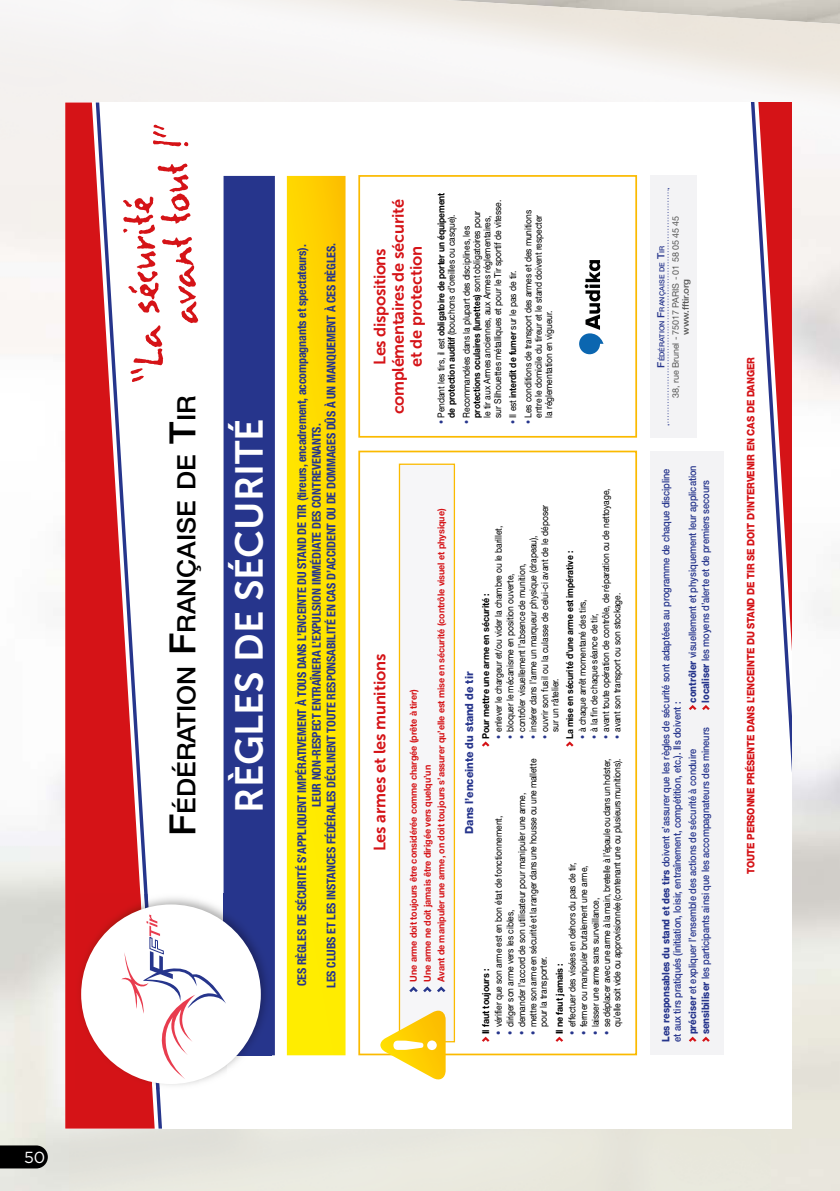
<style>
.page{position:relative;width:840px;height:1191px;background:#fff}
.page>*{position:absolute;margin:0;border:0;box-sizing:border-box;transform-origin:0 0}
.t1{font:58.8px "Lettres Eclatees";color:#d51317;scale:.9 1}
.t2{font:700 58.4px "Helvetica Rounded LT";color:#fff}
.t3{font:38.8px "Museo Sans 700";color:#fff}
.t4{font:500 25.4px "Helvetica Neue LT";color:#000;scale:1.04 1}
.t5{font:16.4px/18px "Museo Sans 700";letter-spacing:-.01em;color:#d51317;text-align:center}
.t6{font:16px "Gotham";color:#fff}
.t7{font:700 condensed 12px/14.6px "Helvetica Neue LT";letter-spacing:-.01em;color:#26358c;text-align:center}
.t8{font:800 11.2px "Helvetica Neue LT";letter-spacing:-.01em;color:#26358c;scale:.95 1}
.t9{font:500 10.4px/11.2px "Helvetica Neue LT";letter-spacing:-.01em;color:#26358c;scale:.9 1}
.t10{font:800 10.4px "Helvetica Neue LT";letter-spacing:-.015em;color:#d51317;scale:.9 1}
.t11{font:9.4px/10.4px "Helvetica Neue LT";letter-spacing:-.01em;color:#000;scale:.9 1}
.t12{font:700 9.4px/13.8px "Helvetica Neue LT";letter-spacing:-.01em;color:#d51317;scale:.95 1}
.t13{font:700 9.4px/10.4px "Helvetica Neue LT";letter-spacing:-.01em;color:#000;scale:.9 1}
.t14{font:700 9.4px "Helvetica Neue LT";letter-spacing:-.01em;color:#000;scale:.95 1}
.t15{font:9px "Helvetica Neue LT";letter-spacing:-.01em;color:#575756}
.t16{font:500 9px "Helvetica Neue LT";letter-spacing:-.01em;color:#575756;scale:1.1 1}
.t17{font:500 7px "Helvetica Neue LT";color:#26358c;scale:1.04 1}
.s1{font-size:36.2px}
.s2{font-weight:400;font-size:9px;color:#26358c}
.s3{font-weight:400}
.s4{font-size:9px;color:#26358c}
.s5{font-weight:700}
.s6{color:#26358c}
.s7{font-size:10px}
.s8{font-weight:800}
</style>
<div class="page">
<img style="left:0;top:0;width:839px;height:139px">
<img style="left:770px;top:139px;width:69px;height:1052px">
<svg style="left:0;top:1145px;width:48px;height:23px"></svg>
<div style="left:65px;top:102px;width:725px;height:1026px;background:#fff"></div>
<svg style="left:65px;top:102px;width:90px;height:1026px;fill:#d51317"></svg>
<div style="left:649px;top:451px;width:73px;height:603px;background:#f3f3f5"></div>
<svg style="left:287px;top:176px;width:58px;height:879px;background:#fee100"></svg>
<div style="left:649px;top:175px;width:47px;height:262px;background:#f3f3f5"></div>
<div style="left:223px;top:176px;width:52px;height:879px;background:#26358c"></div>
<img style="left:159px;top:897px;width:68px;height:192px">
<img style="left:227px;top:1055px;width:44px;height:13px">
<img style="left:152px;top:893px;width:7px;height:196px">
<img style="left:75px;top:893px;width:77px;height:196px">
<img style="left:223px;top:893px;width:48px;height:162px">
<div style="left:81px;top:904px;width:180px;height:180px;background:#fff;border-radius:50%"></div>
<svg style="left:121px;top:914px;width:105px;height:165px"></svg>
<div style="left:358px;top:450px;width:278px;height:605px;border:2px solid #fbba00"></div>
<div style="left:358px;top:175px;width:278px;height:262px;border:2px solid #fbba00"></div>
<svg style="left:751px;top:102px;width:39px;height:637px"></svg>
<svg style="left:689px;top:1036px;width:20px;height:5px"></svg>
<svg style="left:689px;top:705px;width:20px;height:5px"></svg>
<div style="left:399px;top:464px;width:55px;height:577px;background:#f6f6f8"></div>
<svg style="left:409px;top:986px;width:8px;height:6px"></svg>
<svg style="left:423px;top:986px;width:22px;height:6px"></svg>
<div style="left:398px;top:463px;width:57px;height:579px;border:1px solid #fbba00"></div>
<svg style="left:380px;top:1010px;width:65px;height:70px"></svg>
<svg style="left:667px;top:188px;width:1px;height:237px"></svg>
<svg style="left:482px;top:1036px;width:7px;height:5px"></svg>
<svg style="left:555px;top:1036px;width:8px;height:5px"></svg>
<svg style="left:482px;top:741px;width:7px;height:5px"></svg>
<svg style="left:566px;top:741px;width:7px;height:5px"></svg>
<svg style="left:579px;top:260px;width:24px;height:94px"></svg>
<h3 class="t6" style="left:24px;top:1146px;width:23px">50</h3>
<h1 class="t1" style="left:155px;top:327px;width:225px;rotate:-94deg">avant tout !”</h1>
<h1 class="t1" style="left:121px;top:385px;width:209px;rotate:-94deg">“La sécurité</h1>
<h3 class="t4" style="left:171px;top:836px;width:425px;rotate:-90deg"><span class="s1">F</span>ÉDÉRATION <span class="s1">F</span>RANÇAISE DE <span class="s1">T</span>IR</h3>
<h3 class="t3" style="left:227px;top:813px;width:396px;rotate:-90deg">RÈGLES DE SÉCURITÉ</h3>
<p class="t7" style="left:294px;top:987px;width:746px;rotate:-90deg">CES RÈGLES DE SÉCURITÉ S’APPLIQUENT IMPÉRATIVEMENT À TOUS DANS L’ENCEINTE DU STAND DE TIR (tireurs, encadrement, accompagnants et spectateurs).<br>LEUR NON-RESPECT ENTRAÎNERA L’EXPULSION IMMÉDIATE DES CONTREVENANTS.<br>LES CLUBS ET LES INSTANCES FÉDÉRALES DÉCLINENT TOUTE RESPONSABILITÉ EN CAS D’ACCIDENT OU DE DOMMAGES DÛS À UN MANQUEMENT À CES RÈGLES.</p>
<h3 class="t5" style="left:370px;top:414px;width:217px;rotate:-90deg">Les dispositions complémentaires de sécurité et de protection</h3>
<p class="t13" style="left:435px;top:418px;width:252px;text-indent:-6px;rotate:-90deg"><span class="s2">•</span> <span class="s3">Pendant les tirs, il est</span> obligatoire de porter un équipement de protection auditif <span class="s3">(bouchons d’oreilles ou casque).</span></p>
<p class="t11" style="left:461px;top:418px;width:243px;text-indent:-6px;rotate:-90deg"><span class="s4">•</span> Recommandées dans la plupart des disciplines, les <span class="s5">protections oculaires (lunettes)</span> sont obligatoires pour<br>le tir aux Armes anciennes, aux Armes réglementaires,<br>sur Silhouettes métalliques et pour le Tir sportif de vitesse.</p>
<p class="t11" style="left:522px;top:418px;width:232px;text-indent:-6px;rotate:-90deg"><span class="s4">•</span> Les conditions de transport des armes et des munitions entre le domicile du tireur et le stand doivent respecter la réglementation en vigueur.</p>
<p class="t11" style="left:507px;top:424px;width:172px;rotate:-90deg"><span class="s4">•</span> Il est <span class="s5">interdit de fumer</span> sur le pas de tir.</p>
<h3 class="t5" style="left:370px;top:851px;width:199px;rotate:-90deg">Les armes et les munitions</h3>
<p class="t12" style="left:406px;top:981px;width:499px;rotate:-90deg">Une arme doit toujours être considérée comme chargée (prête à tirer)<br>Une arme ne doit jamais être dirigée vers quelqu’un<br>Avant de manipuler une arme, on doit toujours s’assurer qu’elle est mise en sécurité (contrôle visuel et physique)</p>
<h2 class="t2" style="left:380px;top:1054px;width:20px;rotate:-90deg">!</h2>
<p class="t8" style="left:462px;top:833px;width:172px;rotate:-90deg">Dans l’enceinte du stand de tir</p>
<p class="t11" style="left:600px;top:739px;width:280px;rotate:-90deg"><span class="s4">•</span> avant toute opération de contrôle, de réparation ou de nettoyage,</p>
<p class="t11" style="left:539px;top:732px;width:254px;text-indent:-7px;rotate:-90deg"><span class="s4">•</span> ouvrir son fusil ou la culasse de celui-ci avant de le déposer sur un râtelier.</p>
<p class="t11" style="left:493px;top:739px;width:239px;rotate:-90deg"><span class="s4">•</span> enlever le chargeur et/ou vider la chambre ou le barillet,</p>
<p class="t11" style="left:527px;top:739px;width:228px;rotate:-90deg"><span class="s4">•</span> insérer dans l’arme un marqueur physique (drapeau),</p>
<p class="t13" style="left:564px;top:739px;width:211px;rotate:-90deg">La mise en sécurité d’une arme est impérative :</p>
<p class="t11" style="left:504px;top:739px;width:186px;rotate:-90deg"><span class="s4">•</span> bloquer le mécanisme en position ouverte,</p>
<p class="t11" style="left:516px;top:739px;width:197px;rotate:-90deg"><span class="s4">•</span> contrôler visuellement l’absence de munition,</p>
<p class="t11" style="left:611px;top:739px;width:164px;rotate:-90deg"><span class="s4">•</span> avant son transport ou son stockage.</p>
<p class="t14" style="left:479px;top:739px;width:155px;rotate:-90deg">Pour mettre une arme en sécurité :</p>
<p class="t11" style="left:577px;top:739px;width:157px;rotate:-90deg"><span class="s4">•</span> à chaque arrêt momentané des tirs,</p>
<p class="t11" style="left:588px;top:739px;width:141px;rotate:-90deg"><span class="s4">•</span> à la fin de chaque séance de tir,</p>
<p class="t11" style="left:527px;top:1027px;width:300px;text-indent:-7px;rotate:-90deg"><span class="s6">•</span> mettre son arme en sécurité et la ranger dans une housse ou une mallette pour la transporter.</p>
<p class="t11" style="left:601px;top:1034px;width:308px;text-align:right;rotate:-90deg"><span class="s6">•</span> se déplacer avec une arme à la main, bretelle à l’épaule ou dans un holster, qu’elle soit vide ou approvisionnée (contenant une ou plusieurs munitions).</p>
<p class="t11" style="left:516px;top:1034px;width:270px;rotate:-90deg"><span class="s6">•</span> demander l’accord de son utilisateur pour manipuler une arme,</p>
<p class="t11" style="left:493px;top:1034px;width:244px;rotate:-90deg"><span class="s6">•</span> vérifier que son arme est en bon état de fonctionnement,</p>
<p class="t11" style="left:566px;top:1034px;width:192px;rotate:-90deg"><span class="s6">•</span> effectuer des visées en dehors du pas de tir,</p>
<p class="t11" style="left:578px;top:1034px;width:189px;rotate:-90deg"><span class="s6">•</span> fermer ou manipuler brutalement une arme,</p>
<p class="t11" style="left:589px;top:1034px;width:153px;rotate:-90deg"><span class="s6">•</span> laisser une arme sans surveillance,</p>
<p class="t11" style="left:504px;top:1034px;width:140px;rotate:-90deg"><span class="s6">•</span> diriger son arme vers les cibles,</p>
<p class="t14" style="left:553px;top:1034px;width:76px;rotate:-90deg">Il ne faut jamais :</p>
<p class="t14" style="left:479px;top:1034px;width:71px;rotate:-90deg">Il faut toujours :</p>
<p class="t15" style="left:669px;top:398px;width:183px;rotate:-90deg">38, rue Brunel - 75017 PARIS - 01 58 05 45 45</p>
<p class="t17" style="left:657px;top:367px;width:118px;rotate:-90deg"><span class="s7">F</span>ÉDÉRATION <span class="s7">F</span>RANÇAISE DE <span class="s7">T</span>IR</p>
<p class="t16" style="left:679px;top:335px;width:53px;rotate:-90deg">www.fftir.org</p>
<p class="t9" style="left:686px;top:702px;width:265px;rotate:-90deg"><span class="s8">contrôler</span> visuellement et physiquement leur application</p>
<p class="t9" style="left:659px;top:1041px;width:638px;rotate:-90deg"><span class="s8">Les responsables du stand et des tirs</span> doivent s’assurer que les règles de sécurité sont adaptées au programme de chaque discipline et aux tirs pratiqués (initiation, loisir, entraînement, compétition, etc.). Ils doivent :</p>
<p class="t9" style="left:699px;top:702px;width:249px;rotate:-90deg"><span class="s8">localiser</span> les moyens d’alerte et de premiers secours</p>
<p class="t9" style="left:699px;top:1034px;width:343px;rotate:-90deg"><span class="s8">sensibiliser</span> les participants ainsi que les accompagnateurs des mineurs</p>
<p class="t9" style="left:686px;top:1034px;width:319px;rotate:-90deg"><span class="s8">préciser</span> et expliquer l’ensemble des actions de sécurité à conduire</p>
<p class="t10" style="left:744px;top:874px;width:576px;rotate:-90deg">TOUTE PERSONNE PRÉSENTE DANS L’ENCEINTE DU STAND DE TIR SE DOIT D’INTERVENIR EN CAS DE DANGER</p>
</div>
